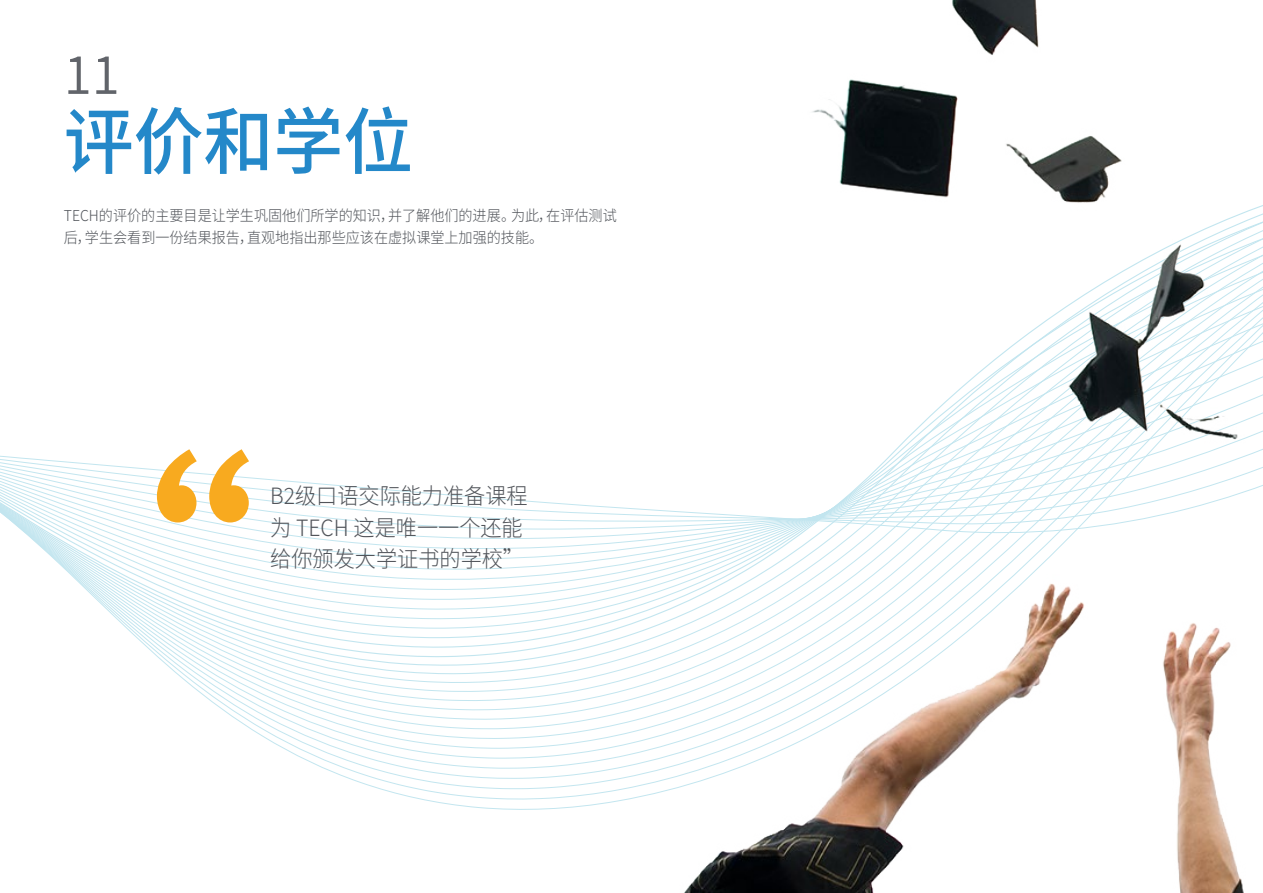
<style>
.page{position:relative;width:1263px;height:893px;background:#fff}
.page>*{position:absolute;margin:0;border:0;box-sizing:border-box;transform-origin:0 0}
.t1{font:500 72px "Source Han Sans CN";color:#2488c9}
.t2{font:52.5px "Source Han Sans CN";color:#61646a}
.t3{font:300 22.5px/31.5px "Source Han Sans CN";color:#52555b;scale:.94 1}
.t4{font:300 15px/22.5px "Source Han Sans CN";color:#52555b;scale:.94 1}
</style>
<div class="page">
<svg style="left:0;top:455px;width:642px;height:355px"></svg>
<img style="left:642px;top:0;width:621px;height:893px">
<svg style="left:157px;top:449px;width:92px;height:73px"></svg>
<h2 class="t2" style="left:64px;top:45px;width:57px">11</h2>
<h1 class="t1" style="left:64px;top:101px;width:351px">评价和学位</h1>
<p class="t4" style="left:64px;top:204px;width:590px">TECH的评价的主要目是让学生巩固他们所学的知识，并了解他们的进展。为此，在评估测试后，学生会看到一份结果报告，直观地指出那些应该在虚拟课堂上加强的技能。</p>
<h3 class="t3" style="left:270px;top:481px;width:275px">B2级口语交际能力准备课程为 TECH 这是唯一一个还能给你颁发大学证书的学校”</h3>
</div>
